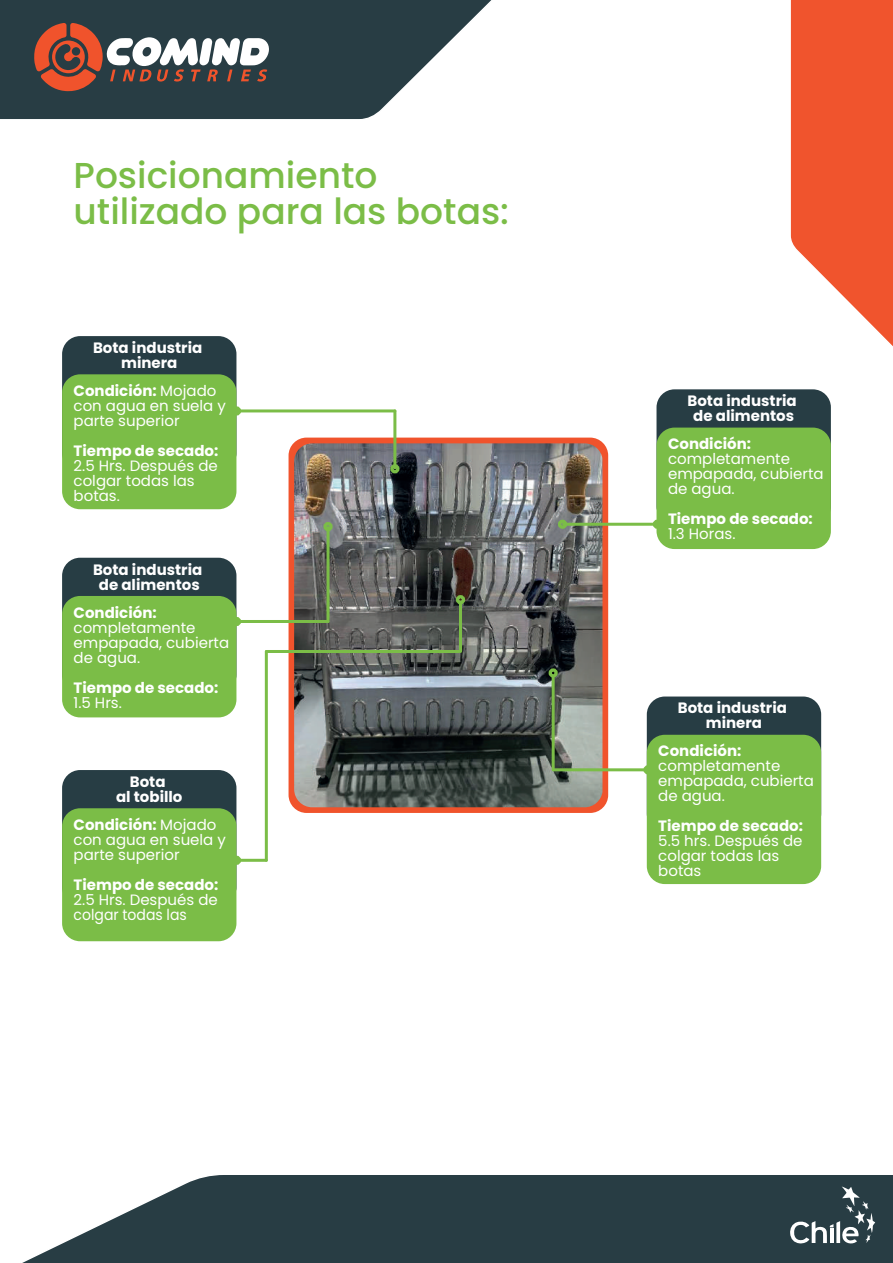
<style>
.page{position:relative;width:893px;height:1263px;background:#fff}
.page>*{position:absolute;margin:0;border:0;box-sizing:border-box;transform-origin:0 0}
.t1{font:500 36px/36px "Poppins";color:#7bbd47}
.t2{font:15.15px "Poppins";color:#fff;scale:.93 1}
.t3{font:15px/15px "Poppins";color:#fff}
.t4{font:700 15px/15px "Poppins";color:#fff;text-align:center}
.s1{font-weight:700}
</style>
<div class="page">
<svg style="left:0;top:0;width:492px;height:119px"></svg>
<svg style="left:790px;top:0;width:103px;height:346px;background:#f26e4d"></svg>
<svg style="left:22px;top:1175px;width:871px;height:88px;background:#405259"></svg>
<svg style="left:33px;top:23px;width:236px;height:68px"></svg>
<svg style="left:790px;top:1186px;width:85px;height:59px;background:#4e5f65"></svg>
<div style="left:289px;top:438px;width:319px;height:375px;background:#f0532c;border-radius:18px"></div>
<img style="left:294px;top:443px;width:308px;height:364px">
<div style="left:62px;top:336px;width:174px;height:135px;background:#273d44;border-radius:18px"></div>
<div style="left:62px;top:374px;width:174px;height:135px;background:#7bbd47;border-radius:18px"></div>
<div style="left:62px;top:558px;width:174px;height:135px;background:#273d44;border-radius:18px"></div>
<div style="left:62px;top:596px;width:174px;height:121px;background:#7bbd47;border-radius:18px"></div>
<div style="left:647px;top:696px;width:174px;height:136px;background:#273d44;border-radius:18px"></div>
<div style="left:647px;top:735px;width:174px;height:149px;background:#7bbd47;border-radius:18px"></div>
<div style="left:656px;top:389px;width:175px;height:135px;background:#273d44;border-radius:18px"></div>
<div style="left:656px;top:428px;width:175px;height:121px;background:#7bbd47;border-radius:18px"></div>
<div style="left:62px;top:770px;width:174px;height:135px;background:#273d44;border-radius:18px"></div>
<div style="left:62px;top:808px;width:174px;height:133px;background:#7bbd47;border-radius:18px"></div>
<hr style="left:236px;top:409px;width:159px;height:3px;background:#7bbd47">
<hr style="left:393px;top:411px;width:3px;height:57px;background:#7bbd47">
<div style="left:390px;top:464px;width:9px;height:9px;border:6px solid #7bbd47;border-radius:50%"></div>
<div style="left:232px;top:406px;width:9px;height:9px;border:6px solid #7bbd47;border-radius:50%"></div>
<hr style="left:235px;top:620px;width:93px;height:3px;background:#7bbd47">
<hr style="left:327px;top:528px;width:3px;height:93px;background:#7bbd47">
<div style="left:323px;top:522px;width:10px;height:9px;border:6px solid #7bbd47;border-radius:50%"></div>
<div style="left:232px;top:617px;width:9px;height:9px;border:6px solid #7bbd47;border-radius:50%"></div>
<hr style="left:552px;top:677px;width:3px;height:93px;background:#7bbd47">
<hr style="left:553px;top:768px;width:94px;height:3px;background:#7bbd47">
<div style="left:643px;top:765px;width:10px;height:9px;border:6px solid #7bbd47;border-radius:50%"></div>
<div style="left:549px;top:668px;width:9px;height:9px;border:6px solid #7bbd47;border-radius:50%"></div>
<hr style="left:564px;top:523px;width:93px;height:3px;background:#7bbd47">
<div style="left:558px;top:520px;width:9px;height:9px;border:6px solid #7bbd47;border-radius:50%"></div>
<div style="left:653px;top:520px;width:9px;height:9px;border:6px solid #7bbd47;border-radius:50%"></div>
<hr style="left:235px;top:859px;width:31px;height:3px;background:#7bbd47">
<hr style="left:266px;top:650px;width:193px;height:3px;background:#7bbd47">
<hr style="left:265px;top:651px;width:3px;height:209px;background:#7bbd47">
<hr style="left:459px;top:602px;width:3px;height:49px;background:#7bbd47">
<div style="left:232px;top:856px;width:9px;height:9px;border:6px solid #7bbd47;border-radius:50%"></div>
<div style="left:456px;top:595px;width:9px;height:9px;border:6px solid #7bbd47;border-radius:50%"></div>
<h1 class="t1" style="left:74px;top:157px;width:437px">Posicionamiento utilizado para las botas:</h1>
<p class="t4" style="left:93px;top:340px;width:111px">Bota industria minera</p>
<p class="t3" style="left:74px;top:383px;width:154px"><span class="s1">Condición:</span> Mojado con agua en suela y parte superior</p>
<p class="t4" style="left:74px;top:443px;width:146px">Tiempo de secado:</p>
<p class="t3" style="left:74px;top:458px;width:146px">2.5 Hrs. Después de colgar todas las botas.</p>
<p class="t4" style="left:93px;top:562px;width:111px">Bota industria de alimentos</p>
<p class="t4" style="left:74px;top:605px;width:85px">Condición:</p>
<p class="t3" style="left:74px;top:620px;width:157px">completamente empapada, cubierta de agua.</p>
<p class="t4" style="left:74px;top:680px;width:146px">Tiempo de secado:</p>
<p class="t3" style="left:74px;top:695px;width:50px">1.5 Hrs.</p>
<p class="t4" style="left:116px;top:774px;width:68px">Bota<br>al tobillo</p>
<p class="t3" style="left:74px;top:817px;width:154px"><span class="s1">Condición:</span> Mojado con agua en suela y parte superior</p>
<p class="t4" style="left:74px;top:877px;width:146px">Tiempo de secado:</p>
<p class="t3" style="left:74px;top:892px;width:146px">2.5 Hrs. Después de</p>
<p class="t2" style="left:74px;top:906px;width:123px">colgar todas las</p>
<p class="t4" style="left:687px;top:394px;width:111px">Bota industria de alimentos</p>
<p class="t4" style="left:668px;top:436px;width:85px">Condición:</p>
<p class="t3" style="left:668px;top:451px;width:157px">completamente empapada, cubierta de agua.</p>
<p class="t4" style="left:668px;top:511px;width:146px">Tiempo de secado:</p>
<p class="t3" style="left:668px;top:526px;width:69px">1.3 Horas.</p>
<p class="t4" style="left:678px;top:701px;width:111px">Bota industria minera</p>
<p class="t4" style="left:658px;top:744px;width:85px">Condición:</p>
<p class="t3" style="left:658px;top:759px;width:157px">completamente empapada, cubierta de agua.</p>
<p class="t4" style="left:658px;top:819px;width:146px">Tiempo de secado:</p>
<p class="t3" style="left:658px;top:834px;width:146px">5.5 hrs. Después de colgar todas las botas</p>
</div>
